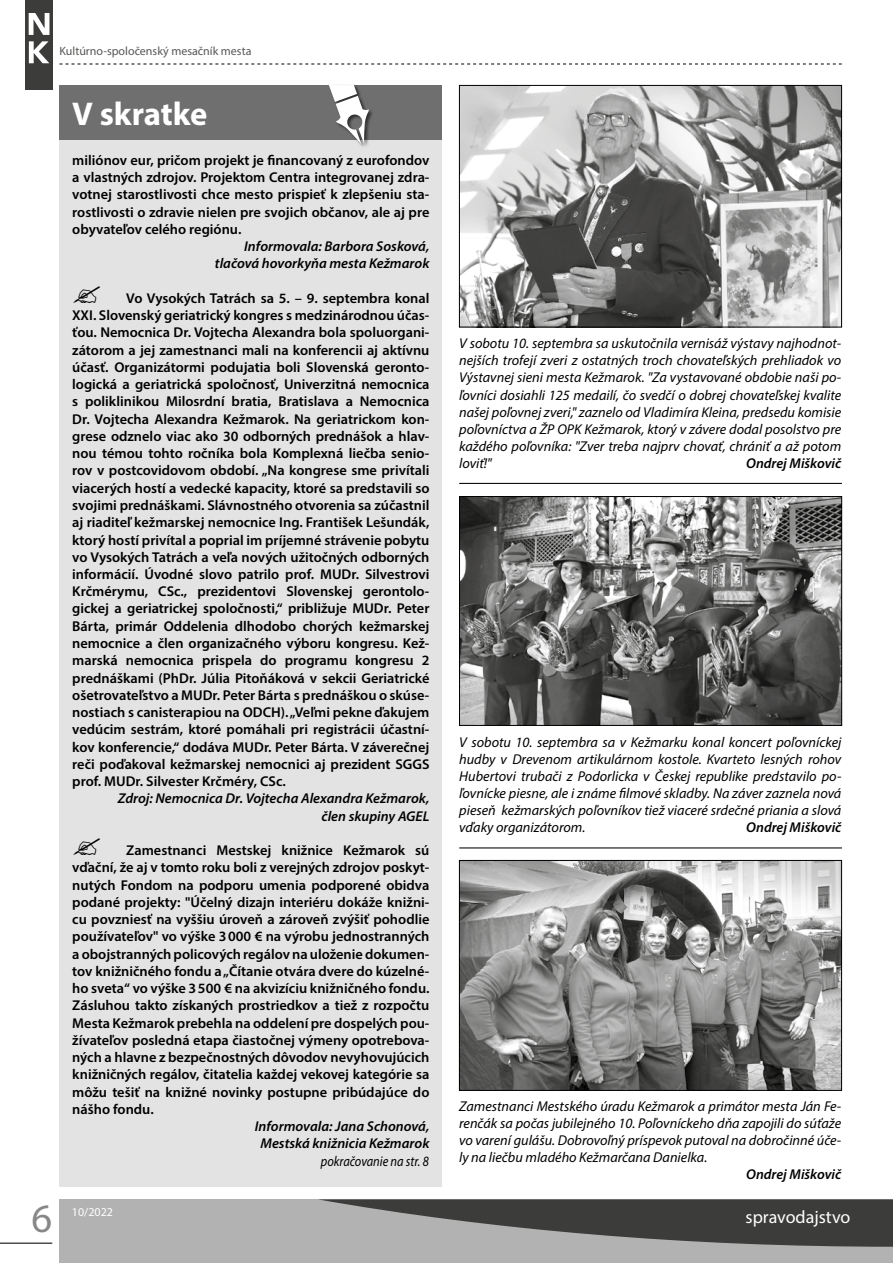
<style>
.page{position:relative;width:893px;height:1263px;background:#fff}
.page>*{position:absolute;margin:0;border:0;box-sizing:border-box;transform-origin:0 0}
.t1{font:40.5px "Myriad Pro";color:#878787}
.t2{font:700 33px "Myriad Pro";letter-spacing:-.005em;color:#fff}
.t3{font:18px "Myriad Pro";color:#fff}
.t4{font:600 14.25px/17.2px "Myriad Pro";color:#000;text-align:justify}
.t5{font:italic 14.25px/17.1px "Myriad Pro";color:#000;text-align:justify}
.t6{font:italic 600 14.25px/17.2px "Myriad Pro";color:#000;text-align:right}
.t7{font:italic 14.25px "Myriad Pro";color:#000;scale:.87 1}
.t8{font:12px "Myriad Pro";color:#575756}
.t9{font:12px "Myriad Pro";color:#fff}
</style>
<div class="page">
<div style="left:25px;top:0;width:28px;height:90px;background:#3c3c3b"></div>
<svg style="left:29px;top:41px;width:20px;height:22px"></svg>
<svg style="left:29px;top:13px;width:20px;height:22px"></svg>
<hr style="left:0;top:1242px;width:52px;height:2px;background:#000">
<svg style="left:60px;top:64px;width:782px;height:1px"></svg>
<div style="left:60px;top:1199px;width:833px;height:64px;background:#b3b2b2"></div>
<svg style="left:318px;top:1199px;width:575px;height:48px"></svg>
<div style="left:60px;top:85px;width:382px;height:1101px;background:#e3e3e3"></div>
<div style="left:60px;top:85px;width:382px;height:55px;background:#706f6f"></div>
<div style="left:328px;top:84px;width:46px;height:65px;background:#000;opacity:.6"></div>
<svg style="left:329px;top:85px;width:41px;height:59px"></svg>
<img style="left:461px;top:498px;width:379px;height:226px">
<div style="left:459px;top:496px;width:383px;height:230px;border:1px solid #000"></div>
<hr style="left:459px;top:483px;width:383px;height:1px;background:#000">
<hr style="left:459px;top:847px;width:383px;height:1px;background:#000">
<img style="left:461px;top:87px;width:379px;height:238px">
<div style="left:459px;top:85px;width:383px;height:242px;border:1px solid #000"></div>
<img style="left:461px;top:862px;width:379px;height:227px">
<div style="left:459px;top:860px;width:383px;height:231px;border:1px solid #000"></div>
<p class="t8" style="left:60px;top:43px;width:193px">Kultúrno-spoločenský mesačník mesta</p>
<h1 class="t1" style="left:32px;top:1193px;width:22px">6</h1>
<h2 class="t2" style="left:72px;top:92px;width:137px">V skratke</h2>
<p class="t4" style="left:72px;top:151px;width:359px">miliónov eur, pričom projekt je financovaný z eurofondov a vlastných zdrojov. Projektom Centra integrovanej zdra&shy;votnej starostlivosti chce mesto prispieť k zlepšeniu sta&shy;rostlivosti o zdravie nielen pre svojich občanov, ale aj pre obyvateľov celého regiónu.</p>
<p class="t6" style="left:215px;top:237px;width:216px">Informovala: Barbora Sosková, tlačová hovorkyňa mesta Kežmarok</p>
<p class="t4" style="left:72px;top:289px;width:359px;text-indent:54px">Vo Vysokých Tatrách sa 5. – 9. septembra konal XXI. Slovenský geriatrický kongres s medzinárodnou účas&shy;ťou. Nemocnica Dr. Vojtecha Alexandra bola spoluorgani&shy;zátorom a jej zamestnanci mali na konferencii aj aktívnu účasť. Organizátormi podujatia boli Slovenská geronto&shy;logická a geriatrická spoločnosť, Univerzitná nemocnica s poliklinikou Milosrdní bratia, Bratislava a Nemocnica Dr. Vojtecha Alexandra Kežmarok. Na geriatrickom kon&shy;grese odznelo viac ako 30 odborných prednášok a hlav&shy;nou témou tohto ročníka bola Komplexná liečba senio&shy;rov v postcovidovom období. „Na kongrese sme privítali viacerých hostí a vedecké kapacity, ktoré sa predstavili so svojimi prednáškami. Slávnostného otvorenia sa zúčastnil aj riaditeľ kežmarskej nemocnice Ing. František Lešundák, ktorý hostí privítal a poprial im príjemné strávenie pobytu vo Vysokých Tatrách a veľa nových užitočných odborných informácií. Úvodné slovo patrilo prof. MUDr. Silvestrovi Krčmérymu, CSc., prezidentovi Slovenskej gerontolo&shy;gickej a geriatrickej spoločnosti,“ približuje MUDr. Peter Bárta, primár Oddelenia dlhodobo chorých kežmarskej nemocnice a člen organizačného výboru kongresu. Kež&shy;marská nemocnica prispela do programu kongresu 2 prednáškami (PhDr. Júlia Pitoňáková v sekcii Geriatrické ošetrovateľstvo a MUDr. Peter Bárta s prednáškou o skúse&shy;nostiach s canisterapiou na ODCH). „Veľmi pekne ďakujem vedúcim sestrám, ktoré pomáhali pri registrácii účastní&shy;kov konferencie,“ dodáva MUDr. Peter Bárta. V záverečnej reči poďakoval kežmarskej nemocnici aj prezident SGGS prof. MUDr. Silvester Krčméry, CSc.</p>
<p class="t6" style="left:118px;top:789px;width:313px">Zdroj: Nemocnica Dr. Vojtecha Alexandra Kežmarok, člen skupiny AGEL</p>
<p class="t4" style="left:72px;top:841px;width:359px;text-indent:54px">Zamestnanci Mestskej knižnice Kežmarok sú vďační, že aj v tomto roku boli z verejných zdrojov poskyt&shy;nutých Fondom na podporu umenia podporené obidva podané projekty: "Účelný dizajn interiéru dokáže knižni&shy;cu povzniesť na vyššiu úroveň a zároveň zvýšiť pohodlie používateľov" vo výške 3000 € na výrobu jednostranných a obojstranných policových regálov na uloženie dokumen&shy;tov knižničného fondu a „Čítanie otvára dvere do kúzelné&shy;ho sveta“ vo výške 3500 € na akvizíciu knižničného fondu.<br>Zásluhou takto získaných prostriedkov a tiež z rozpočtu Mesta Kežmarok prebehla na oddelení pre dospelých pou&shy;žívateľov posledná etapa čiastočnej výmeny opotrebova&shy;ných a hlavne z bezpečnostných dôvodov nevyhovujúcich knižničných regálov, čitatelia každej vekovej kategórie sa môžu tešiť na knižné novinky postupne pribúdajúce do nášho fondu.</p>
<p class="t6" style="left:255px;top:1117px;width:176px;text-align:center">Informovala: Jana Schonová,<br>Mestská knižnicia Kežmarok</p>
<p class="t7" style="left:321px;top:1152px;width:126px">pokračovanie na str. 8</p>
<p class="t5" style="left:459px;top:335px;width:384px">V sobotu 10. septembra sa uskutočnila vernisáž výstavy najhodnot&shy;nejších trofejí zveri z ostatných troch chovateľských prehliadok vo Výstavnej sieni mesta Kežmarok. "Za vystavované obdobie naši po&shy;ľovníci dosiahli 125 medailí, čo svedčí o dobrej chovateľskej kvalite našej poľovnej zveri," zaznelo od Vladimíra Kleina, predsedu komisie poľovníctva a ŽP OPK Kežmarok, ktorý v závere dodal posolstvo pre každého poľovníka: "Zver treba najprv chovať, chrániť a až potom loviť!"</p>
<p class="t6" style="left:746px;top:454px;width:97px">Ondrej Miškovič</p>
<p class="t5" style="left:459px;top:733px;width:384px">V sobotu 10. septembra sa v Kežmarku konal koncert poľovníckej hudby v Drevenom artikulárnom kostole. Kvarteto lesných rohov Hubertovi trubači z Podorlicka v Českej republike predstavilo po&shy;ľovnícke piesne, ale i známe filmové skladby. Na záver zaznela nová pieseň kežmarských poľovníkov tiež viaceré srdečné priania a slová vďaky organizátorom.</p>
<p class="t6" style="left:746px;top:818px;width:97px">Ondrej Miškovič</p>
<p class="t5" style="left:459px;top:1097px;width:384px">Zamestnanci Mestského úradu Kežmarok a primátor mesta Ján Fe&shy;renčák sa počas jubilejného 10. Poľovníckeho dňa zapojili do súťaže vo varení gulášu. Dobrovoľný príspevok putoval na dobročinné úče&shy;ly na liečbu mladého Kežmarčana Danielka.</p>
<p class="t6" style="left:746px;top:1166px;width:97px">Ondrej Miškovič</p>
<p class="t9" style="left:72px;top:1204px;width:43px">10/2022</p>
<p class="t3" style="left:746px;top:1206px;width:106px">spravodajstvo</p>
</div>
